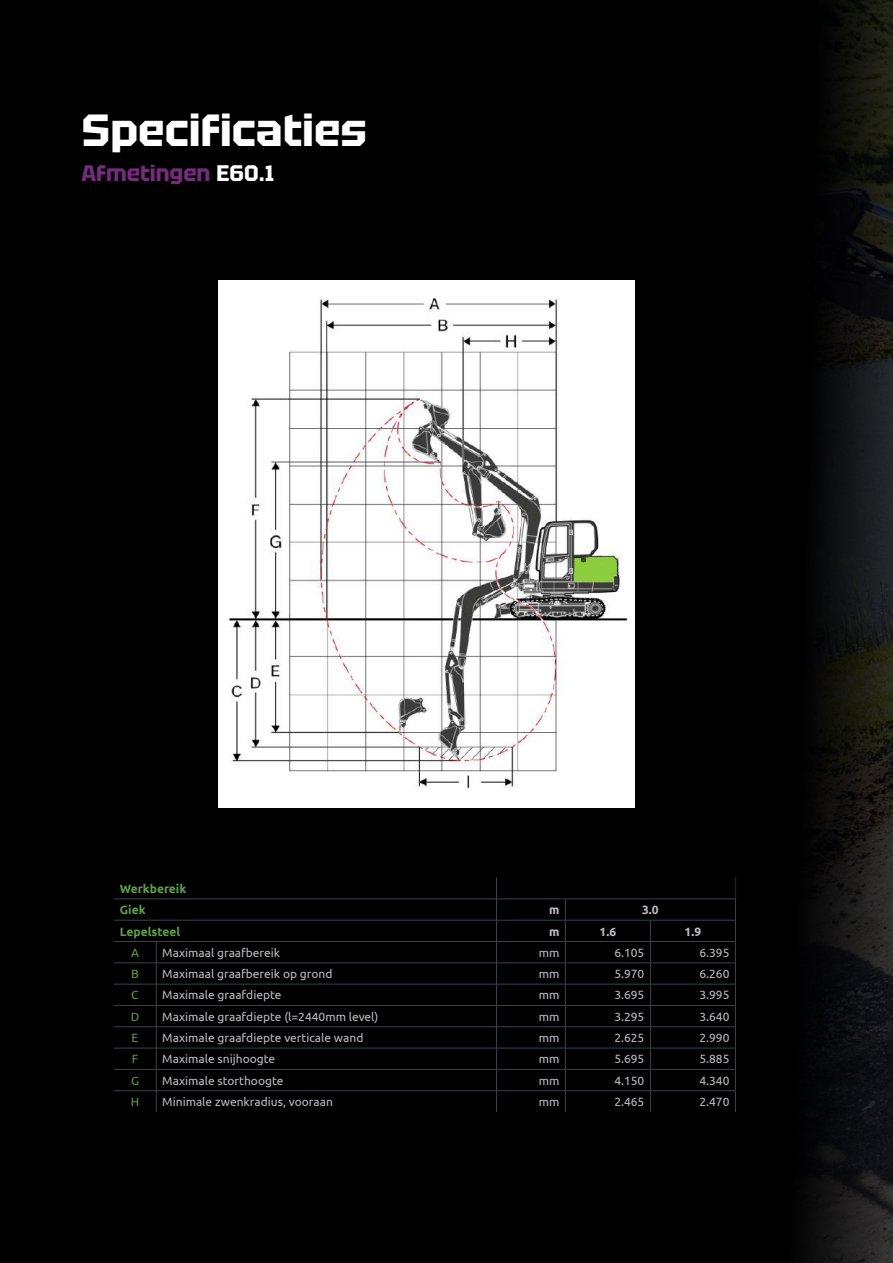
<style>
.page{position:relative;width:893px;height:1263px;background:#000001}
.page>*{position:absolute;margin:0;border:0;box-sizing:border-box;transform-origin:0 0}
.t1{font:700 45px "Tektur";color:#fff}
.t2{font:700 22.5px "Tektur";color:#752c7d}
.t3{font:12px "Ubuntu";color:#bcbdc0}
.t4{font:700 12px/21.3px "Ubuntu";color:#5f9d49}
.t5{font:700 12px "Ubuntu";color:#bcbdc0}
.t6{font:12px "Ubuntu";color:#5f9d49}
.s1{color:#fff}
</style>
<div class="page">
<img style="left:807px;top:0;width:86px;height:1263px">
<img style="left:219px;top:281px;width:416px;height:526px">
<hr style="left:114px;top:899px;width:42px;height:1px;background:#374548">
<hr style="left:156px;top:899px;width:340px;height:1px;background:#374548">
<hr style="left:496px;top:899px;width:69px;height:1px;background:#374548">
<hr style="left:565px;top:899px;width:85px;height:1px;background:#374548">
<hr style="left:650px;top:899px;width:86px;height:1px;background:#374548">
<hr style="left:114px;top:920px;width:42px;height:1px;background:#374548">
<hr style="left:156px;top:920px;width:340px;height:1px;background:#374548">
<hr style="left:496px;top:920px;width:69px;height:1px;background:#374548">
<hr style="left:565px;top:920px;width:85px;height:1px;background:#374548">
<hr style="left:650px;top:920px;width:86px;height:1px;background:#374548">
<hr style="left:114px;top:941px;width:42px;height:1px;background:#374548">
<hr style="left:156px;top:941px;width:340px;height:1px;background:#374548">
<hr style="left:496px;top:941px;width:69px;height:1px;background:#374548">
<hr style="left:565px;top:941px;width:85px;height:1px;background:#374548">
<hr style="left:650px;top:941px;width:86px;height:1px;background:#374548">
<hr style="left:114px;top:962px;width:42px;height:1px;background:#374548">
<hr style="left:156px;top:962px;width:340px;height:1px;background:#374548">
<hr style="left:496px;top:962px;width:69px;height:1px;background:#374548">
<hr style="left:565px;top:962px;width:85px;height:1px;background:#374548">
<hr style="left:650px;top:962px;width:86px;height:1px;background:#374548">
<hr style="left:114px;top:984px;width:42px;height:1px;background:#374548">
<hr style="left:156px;top:984px;width:340px;height:1px;background:#374548">
<hr style="left:496px;top:984px;width:69px;height:1px;background:#374548">
<hr style="left:565px;top:984px;width:85px;height:1px;background:#374548">
<hr style="left:650px;top:984px;width:86px;height:1px;background:#374548">
<hr style="left:114px;top:1005px;width:42px;height:1px;background:#374548">
<hr style="left:156px;top:1005px;width:340px;height:1px;background:#374548">
<hr style="left:496px;top:1005px;width:69px;height:1px;background:#374548">
<hr style="left:565px;top:1005px;width:85px;height:1px;background:#374548">
<hr style="left:650px;top:1005px;width:86px;height:1px;background:#374548">
<hr style="left:114px;top:1026px;width:42px;height:1px;background:#374548">
<hr style="left:156px;top:1026px;width:340px;height:1px;background:#374548">
<hr style="left:496px;top:1026px;width:69px;height:1px;background:#374548">
<hr style="left:565px;top:1026px;width:85px;height:1px;background:#374548">
<hr style="left:650px;top:1026px;width:86px;height:1px;background:#374548">
<hr style="left:114px;top:1048px;width:42px;height:1px;background:#374548">
<hr style="left:156px;top:1048px;width:340px;height:1px;background:#374548">
<hr style="left:496px;top:1048px;width:69px;height:1px;background:#374548">
<hr style="left:565px;top:1048px;width:85px;height:1px;background:#374548">
<hr style="left:650px;top:1048px;width:86px;height:1px;background:#374548">
<hr style="left:114px;top:1069px;width:42px;height:1px;background:#374548">
<hr style="left:156px;top:1069px;width:340px;height:1px;background:#374548">
<hr style="left:496px;top:1069px;width:69px;height:1px;background:#374548">
<hr style="left:565px;top:1069px;width:85px;height:1px;background:#374548">
<hr style="left:650px;top:1069px;width:86px;height:1px;background:#374548">
<hr style="left:114px;top:1090px;width:42px;height:1px;background:#374548">
<hr style="left:156px;top:1090px;width:340px;height:1px;background:#374548">
<svg style="left:156px;top:942px;width:1px;height:170px"></svg>
<hr style="left:496px;top:1090px;width:69px;height:1px;background:#374548">
<svg style="left:496px;top:877px;width:1px;height:235px"></svg>
<hr style="left:565px;top:1090px;width:85px;height:1px;background:#374548">
<svg style="left:565px;top:900px;width:1px;height:212px"></svg>
<hr style="left:650px;top:1090px;width:86px;height:1px;background:#374548">
<svg style="left:650px;top:920px;width:1px;height:192px"></svg>
<svg style="left:735px;top:877px;width:1px;height:235px"></svg>
<h1 class="t1" style="left:82px;top:101px;width:287px">Specificaties</h1>
<h2 class="t2" style="left:82px;top:159px;width:194px">Afmetingen <span class="s1">E60.1</span></h2>
<p class="t4" style="left:120px;top:878px;width:68px">Werkbereik<br>Giek</p>
<p class="t5" style="left:549px;top:903px;width:12px">m</p>
<p class="t5" style="left:642px;top:903px;width:18px">3.0</p>
<p class="t4" style="left:120px;top:920px;width:62px">Lepelsteel</p>
<p class="t5" style="left:549px;top:924px;width:12px">m</p>
<p class="t5" style="left:600px;top:924px;width:18px">1.6</p>
<p class="t5" style="left:685px;top:924px;width:18px">1.9</p>
<p class="t6" style="left:131px;top:945px;width:9px">A</p>
<p class="t3" style="left:162px;top:945px;width:119px">Maximaal graafbereik</p>
<p class="t3" style="left:539px;top:945px;width:22px">mm</p>
<p class="t3" style="left:614px;top:945px;width:32px">6.105</p>
<p class="t3" style="left:699px;top:945px;width:32px">6.395</p>
<p class="t6" style="left:131px;top:966px;width:9px">B</p>
<p class="t3" style="left:162px;top:966px;width:172px">Maximaal graafbereik op grond</p>
<p class="t3" style="left:539px;top:966px;width:22px">mm</p>
<p class="t3" style="left:614px;top:966px;width:32px">5.970</p>
<p class="t3" style="left:699px;top:966px;width:32px">6.260</p>
<p class="t6" style="left:131px;top:988px;width:9px">C</p>
<p class="t3" style="left:162px;top:988px;width:121px">Maximale graafdiepte</p>
<p class="t3" style="left:539px;top:988px;width:22px">mm</p>
<p class="t3" style="left:614px;top:988px;width:32px">3.695</p>
<p class="t3" style="left:699px;top:988px;width:32px">3.995</p>
<p class="t6" style="left:131px;top:1009px;width:10px">D</p>
<p class="t3" style="left:162px;top:1009px;width:218px">Maximale graafdiepte (l=2440mm level)</p>
<p class="t3" style="left:539px;top:1009px;width:22px">mm</p>
<p class="t3" style="left:614px;top:1009px;width:32px">3.295</p>
<p class="t3" style="left:699px;top:1009px;width:32px">3.640</p>
<p class="t6" style="left:132px;top:1030px;width:8px">E</p>
<p class="t3" style="left:162px;top:1030px;width:203px">Maximale graafdiepte verticale wand</p>
<p class="t3" style="left:539px;top:1030px;width:22px">mm</p>
<p class="t3" style="left:614px;top:1030px;width:32px">2.625</p>
<p class="t3" style="left:699px;top:1030px;width:32px">2.990</p>
<p class="t6" style="left:132px;top:1052px;width:8px">F</p>
<p class="t3" style="left:162px;top:1052px;width:114px">Maximale snijhoogte</p>
<p class="t3" style="left:539px;top:1052px;width:22px">mm</p>
<p class="t3" style="left:614px;top:1052px;width:32px">5.695</p>
<p class="t3" style="left:699px;top:1052px;width:32px">5.885</p>
<p class="t6" style="left:131px;top:1073px;width:10px">G</p>
<p class="t3" style="left:162px;top:1073px;width:123px">Maximale storthoogte</p>
<p class="t3" style="left:539px;top:1073px;width:22px">mm</p>
<p class="t3" style="left:614px;top:1073px;width:32px">4.150</p>
<p class="t3" style="left:699px;top:1073px;width:32px">4.340</p>
<p class="t6" style="left:131px;top:1094px;width:10px">H</p>
<p class="t3" style="left:162px;top:1094px;width:172px">Minimale zwenkradius, vooraan</p>
<p class="t3" style="left:539px;top:1094px;width:22px">mm</p>
<p class="t3" style="left:614px;top:1094px;width:32px">2.465</p>
<p class="t3" style="left:699px;top:1094px;width:32px">2.470</p>
</div>
